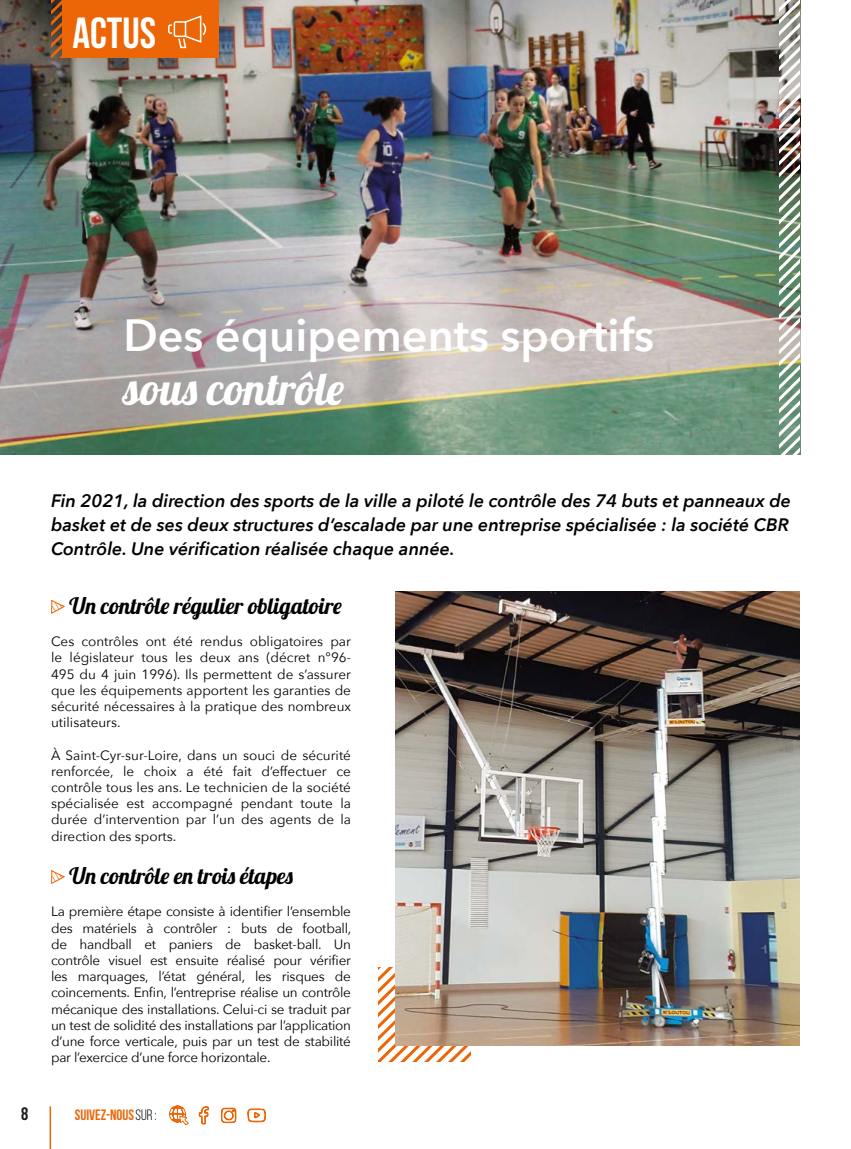
<style>
.page{position:relative;width:851px;height:1149px;background:#fff}
.page>*{position:absolute;margin:0;border:0;box-sizing:border-box;transform-origin:0 0}
.t1{font:600 45px "Avenir Next";color:#fff}
.t2{font:45px "Lobster";color:#fff}
.t3{font:700 43.5px "Bebas Neue";color:#fff}
.t4{font:22.5px "Lobster";color:#000}
.t5{font:italic 600 18px/24px "Avenir Next";color:#000;text-align:justify}
.t6{font:700 18px "Bebas Neue";color:#000}
.t7{font:700 15px "Bebas Neue";color:#ec6607}
.t8{font:13.5px/16.2px "Avenir Next";color:#000;text-align:justify}
.s1{font-weight:400;color:#000}
</style>
<div class="page">
<img style="left:0;top:0;width:800px;height:454px">
<svg style="left:51px;top:599px;width:14px;height:14px"></svg>
<svg style="left:51px;top:870px;width:14px;height:13px"></svg>
<hr style="left:50px;top:1106px;width:1px;height:42px;background:#ec6607">
<svg style="left:199px;top:1106px;width:10px;height:18px"></svg>
<svg style="left:221px;top:1107px;width:15px;height:15px"></svg>
<svg style="left:247px;top:1108px;width:19px;height:13px"></svg>
<svg style="left:169px;top:1105px;width:20px;height:19px"></svg>
<img style="left:778px;top:0;width:21px;height:454px">
<svg style="left:378px;top:967px;width:92px;height:94px"></svg>
<img style="left:395px;top:591px;width:404px;height:454px">
<div style="left:62px;top:0;width:157px;height:21px;background:#ec6607"></div>
<div style="left:63px;top:5px;width:156px;height:52px;background:#ec6607"></div>
<svg style="left:51px;top:0;width:11px;height:57px"></svg>
<svg style="left:168px;top:15px;width:39px;height:34px"></svg>
<h2 class="t3" style="left:72px;top:9px;width:85px">ACTUS</h2>
<h1 class="t1" style="left:123px;top:297px;width:532px">Des équipements sportifs</h1>
<h1 class="t2" style="left:123px;top:360px;width:222px">sous contrôle</h1>
<h3 class="t5" style="left:51px;top:488px;width:741px">Fin 2021, la direction des sports de la ville a piloté le contrôle des 74 buts et panneaux de basket et de ses deux structures d’escalade par une entreprise spécialisée : la société CBR Contrôle. Une vérification réalisée chaque année.</h3>
<h3 class="t4" style="left:70px;top:591px;width:274px">Un contrôle régulier obligatoire</h3>
<p class="t8" style="left:51px;top:632px;width:301px">Ces contrôles ont été rendus obligatoires par le législateur tous les deux ans (décret n°96- 495 du 4 juin 1996). Ils permettent de s’assurer que les équipements apportent les garanties de sécurité nécessaires à la pratique des nombreux utilisateurs.</p>
<p class="t8" style="left:51px;top:746px;width:301px">À Saint-Cyr-sur-Loire, dans un souci de sécurité renforcée, le choix a été fait d’effectuer ce contrôle tous les ans. Le technicien de la société spécialisée est accompagné pendant toute la durée d’intervention par l’un des agents de la direction des sports.</p>
<h3 class="t4" style="left:70px;top:861px;width:225px">Un contrôle en trois étapes</h3>
<p class="t8" style="left:51px;top:902px;width:302px">La première étape consiste à identifier l’ensemble des matériels à contrôler : buts de football, de handball et paniers de basket-ball. Un contrôle visuel est ensuite réalisé pour vérifier les marquages, l’état général, les risques de coincements. Enfin, l’entreprise réalise un contrôle mécanique des installations. Celui-ci se traduit par un test de solidité des installations par l’application d’une force verticale, puis par un test de stabilité par l’exercice d’une force horizontale.</p>
<h3 class="t6" style="left:21px;top:1103px;width:9px">8</h3>
<p class="t7" style="left:75px;top:1106px;width:83px">SUIVEZ-NOUS<span class="s1">SUR :</span></p>
</div>
